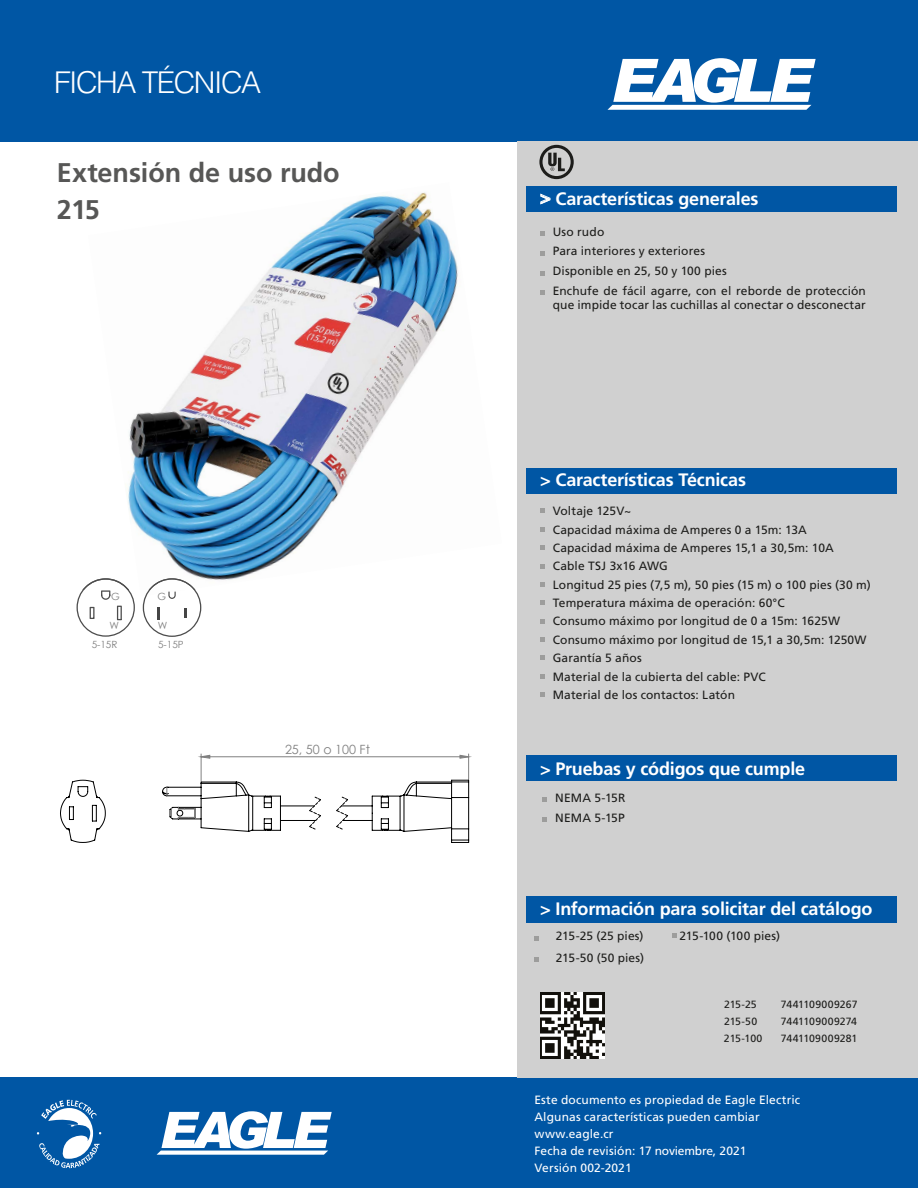
<style>
.page{position:relative;width:918px;height:1188px;background:#fff}
.page>*{position:absolute;margin:0;border:0;box-sizing:border-box;transform-origin:0 0}
.t1{font:300 30px "Helvetica LT Std";letter-spacing:-.05em;color:#fff}
.t2{font:700 27px/36.6px "Frutiger";letter-spacing:-.005em;color:#575756}
.t3{font:700 18px "Frutiger";letter-spacing:-.01em;color:#fff}
.t4{font:12.75px "Century Gothic";color:#808080}
.t5{font:12px/18.5px "Frutiger LT Std";letter-spacing:.01em;color:#1d1d1b}
.t6{font:12px/17px "Frutiger LT Std";letter-spacing:.01em;color:#fff}
.t7{font:10.5px "Frutiger LT Std";color:#1d1d1b}
.t8{font:9.9px/18.9px "Century Gothic";color:#808080;text-align:right}
</style>
<div class="page">
<img style="left:128px;top:192px;width:330px;height:388px">
<div style="left:0;top:0;width:918px;height:142px;background:#0056a4"></div>
<div style="left:0;top:1078px;width:918px;height:110px;background:#0056a4"></div>
<div style="left:518px;top:142px;width:400px;height:936px;background:#d0d0d0"></div>
<div style="left:526px;top:186px;width:371px;height:25px;background:#0056a4"></div>
<div style="left:526px;top:469px;width:371px;height:25px;background:#0056a4"></div>
<div style="left:526px;top:755px;width:371px;height:26px;background:#0056a4"></div>
<div style="left:526px;top:896px;width:371px;height:27px;background:#0056a4"></div>
<svg style="left:608px;top:58px;width:208px;height:52px"></svg>
<svg style="left:157px;top:1111px;width:175px;height:44px"></svg>
<svg style="left:37px;top:1100px;width:64px;height:68px"></svg>
<img style="left:540px;top:993px;width:64px;height:65px">
<svg style="left:534px;top:936px;width:5px;height:4px"></svg>
<svg style="left:534px;top:957px;width:5px;height:5px"></svg>
<svg style="left:672px;top:934px;width:4px;height:4px"></svg>
<svg style="left:540px;top:509px;width:4px;height:4px"></svg>
<svg style="left:540px;top:527px;width:4px;height:5px"></svg>
<svg style="left:540px;top:545px;width:4px;height:5px"></svg>
<svg style="left:540px;top:564px;width:4px;height:4px"></svg>
<svg style="left:540px;top:582px;width:4px;height:5px"></svg>
<svg style="left:540px;top:601px;width:4px;height:4px"></svg>
<svg style="left:540px;top:619px;width:4px;height:4px"></svg>
<svg style="left:540px;top:637px;width:4px;height:5px"></svg>
<svg style="left:540px;top:656px;width:4px;height:4px"></svg>
<svg style="left:540px;top:674px;width:4px;height:5px"></svg>
<svg style="left:540px;top:692px;width:4px;height:5px"></svg>
<svg style="left:540px;top:193px;width:11px;height:12px"></svg>
<svg style="left:540px;top:231px;width:4px;height:5px"></svg>
<svg style="left:540px;top:251px;width:4px;height:4px"></svg>
<svg style="left:540px;top:271px;width:4px;height:4px"></svg>
<svg style="left:540px;top:291px;width:4px;height:4px"></svg>
<svg style="left:543px;top:798px;width:4px;height:4px"></svg>
<svg style="left:543px;top:818px;width:4px;height:4px"></svg>
<svg style="left:77px;top:578px;width:58px;height:59px"></svg>
<svg style="left:143px;top:578px;width:58px;height:59px"></svg>
<img style="left:82px;top:578px;width:47px;height:12px">
<img style="left:149px;top:578px;width:47px;height:12px">
<svg style="left:162px;top:754px;width:307px;height:89px"></svg>
<svg style="left:60px;top:780px;width:46px;height:63px"></svg>
<svg style="left:539px;top:145px;width:35px;height:34px"></svg>
<h1 class="t1" style="left:54px;top:64px;width:209px">FICHA TÉCNICA</h1>
<h2 class="t2" style="left:57px;top:155px;width:284px">Extensión de uso rudo<br>215</h2>
<p class="t8" style="left:111px;top:587px;width:10px">G</p>
<p class="t8" style="left:92px;top:616px;width:29px">W<br>5-15R</p>
<p class="t8" style="left:158px;top:587px;width:10px">G</p>
<p class="t8" style="left:158px;top:616px;width:27px;text-align:left">W<br>5-15P</p>
<p class="t4" style="left:285px;top:740px;width:87px">25, 50 o 100 Ft</p>
<h3 class="t3" style="left:540px;top:188px;width:220px">&gt; Características generales</h3>
<p class="t5" style="left:553px;top:221px;width:315px;line-height:20px">Uso rudo<br>Para interiores y exteriores<br>Disponible en 25, 50 y 100 pies<br>Enchufe de fácil agarre, con el reborde de protección</p>
<p class="t5" style="left:553px;top:295px;width:315px">que impide tocar las cuchillas al conectar o desconectar</p>
<h3 class="t3" style="left:540px;top:470px;width:208px">&gt; Características Técnicas</h3>
<p class="t5" style="left:553px;top:502px;width:319px">Voltaje 125V~<br>Capacidad máxima de Amperes 0 a 15m: 13A<br>Capacidad máxima de Amperes 15,1 a 30,5m: 10A<br>Cable TSJ 3x16 AWG<br>Longitud 25 pies (7,5 m), 50 pies (15 m) o 100 pies (30 m)<br>Temperatura máxima de operación: 60°C<br>Consumo máximo por longitud de 0 a 15m: 1625W Consumo máximo por longitud de 15,1 a 30,5m: 1250W Garantía 5 años<br>Material de la cubierta del cable: PVC<br>Material de los contactos: Latón</p>
<h3 class="t3" style="left:540px;top:758px;width:267px">&gt; Pruebas y códigos que cumple</h3>
<p class="t5" style="left:555px;top:788px;width:72px;line-height:20px">NEMA 5-15R<br>NEMA 5-15P</p>
<h3 class="t3" style="left:540px;top:898px;width:334px">&gt; Información para solicitar del catálogo</h3>
<p class="t5" style="left:556px;top:925px;width:90px;line-height:21.5px">215-25 (25 pies)<br>215-50 (50 pies)</p>
<p class="t5" style="left:680px;top:927px;width:102px">215-100 (100 pies)</p>
<p class="t7" style="left:724px;top:999px;width:34px">215-25</p>
<p class="t7" style="left:781px;top:999px;width:78px">7441109009267</p>
<p class="t7" style="left:724px;top:1015px;width:35px">215-50</p>
<p class="t7" style="left:781px;top:1015px;width:78px">7441109009274</p>
<p class="t7" style="left:724px;top:1032px;width:40px">215-100</p>
<p class="t7" style="left:781px;top:1032px;width:78px">7441109009281</p>
<p class="t6" style="left:534px;top:1092px;width:267px">Este documento es propiedad de Eagle Electric<br>Algunas características pueden cambiar www.eagle.cr<br>Fecha de revisión: 17 noviembre, 2021<br>Versión 002-2021</p>
</div>
